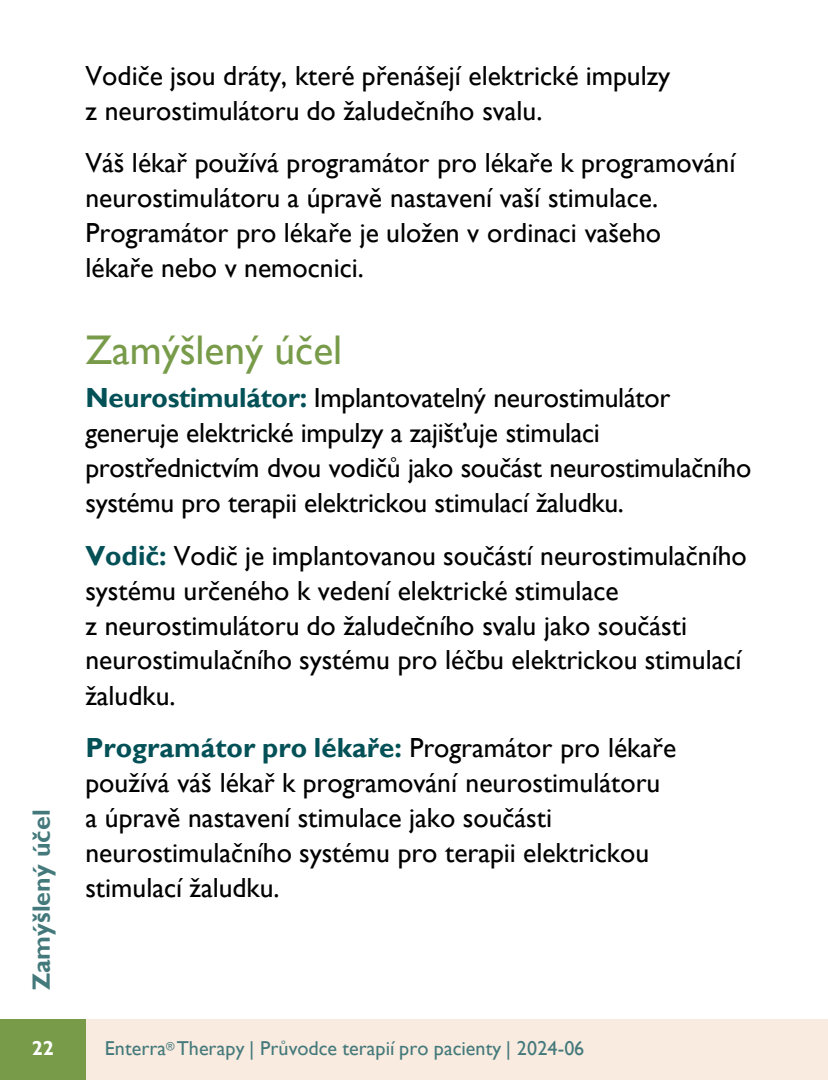
<style>
.page{position:relative;width:828px;height:1080px;background:#fff}
.page>*{position:absolute;margin:0;border:0;box-sizing:border-box;transform-origin:0 0}
.t1{font:41.5px "Gill Sans";color:#789b4a}
.t2{font:27.5px/35px "Gill Sans";letter-spacing:-.005em;color:#000}
.t3{font:700 25px "Gill Sans";color:#44797b}
.t4{font:20px "Gill Sans";letter-spacing:.005em;color:#44797b}
.t5{font:700 20px "Gill Sans";color:#fff}
.s1{font-weight:700;color:#035157}
</style>
<div class="page">
<div style="left:86px;top:1020px;width:741px;height:60px;background:#f9ebe0"></div>
<div style="left:0;top:1020px;width:86px;height:60px;background:#789b4a"></div>
<p class="t3" style="left:26px;top:990px;width:182px;rotate:-90deg">Zamýšlený účel</p>
<p class="t5" style="left:32px;top:1036px;width:24px">22</p>
<p class="t2" style="left:85px;top:58px;width:586px">Vodiče jsou dráty, které přenášejí elektrické impulzy z neurostimulátoru do žaludečního svalu.</p>
<p class="t2" style="left:85px;top:146px;width:651px">Váš lékař používá programátor pro lékaře k programování neurostimulátoru a úpravě nastavení vaší stimulace.<br>Programátor pro lékaře je uložen v ordinaci vašeho lékaře nebo v nemocnici.</p>
<p class="t1" style="left:85px;top:326px;width:258px">Zamýšlený účel</p>
<p class="t2" style="left:85px;top:381px;width:667px"><span class="s1">Neurostimulátor:</span> Implantovatelný neurostimulátor generuje elektrické impulzy a zajišťuje stimulaci prostřednictvím dvou vodičů jako součást neurostimulačního systému pro terapii elektrickou stimulací žaludku.</p>
<p class="t2" style="left:85px;top:538px;width:662px"><span class="s1">Vodič:</span> Vodič je implantovanou součástí neurostimulačního systému určeného k vedení elektrické stimulace<br>z neurostimulátoru do žaludečního svalu jako součásti neurostimulačního systému pro léčbu elektrickou stimulací žaludku.</p>
<p class="t2" style="left:85px;top:731px;width:592px"><span class="s1">Programátor pro lékaře:</span> Programátor pro lékaře používá váš lékař k programování neurostimulátoru a úpravě nastavení stimulace jako součásti neurostimulačního systému pro terapii elektrickou stimulací žaludku.</p>
<p class="t4" style="left:105px;top:1037px;width:481px">Enterra<sup>®</sup> Therapy | Průvodce terapií pro pacienty | 2024-06</p>
</div>
